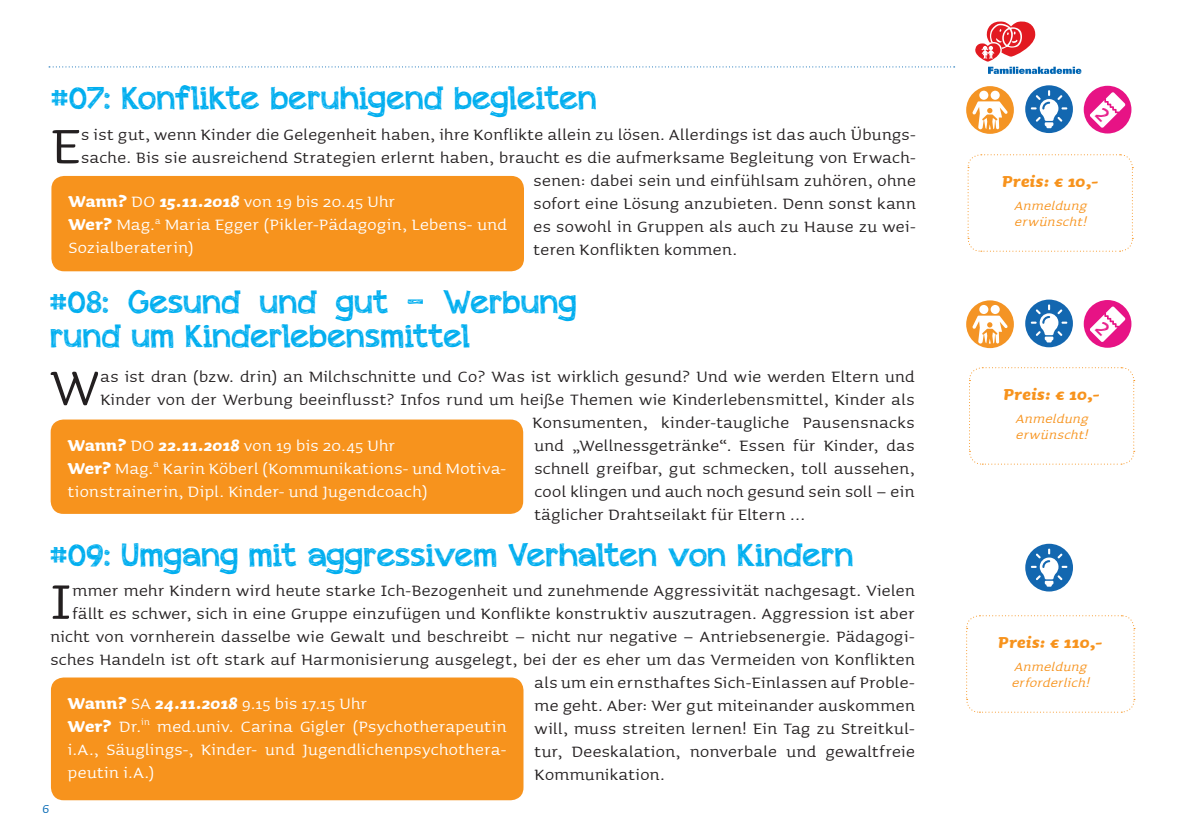
<style>
.page{position:relative;width:1191px;height:840px;background:#fff}
.page>*{position:absolute;margin:0;border:0;box-sizing:border-box;transform-origin:0 0}
.t1{font:64.4px "Sauna";color:#231f20}
.t2{font:32px/34px "appleberry";letter-spacing:.01em;color:#00aeef}
.t3{font:20px "Sauna";letter-spacing:.02em;color:#231f20}
.t4{font:20px/23px "Sauna";letter-spacing:.02em;color:#fff}
.t5{font:italic 700 20px "Sauna";letter-spacing:.02em;color:#f7931d}
.t6{font:italic 16px/16px "Sauna";color:#f7931d}
.t7{font:16px "Sauna";color:#0166b3}
.s1{font-weight:700}
.s2{font-weight:700;font-style:italic}
</style>
<div class="page">
<svg style="left:49px;top:66px;width:905px;height:1px"></svg>
<svg style="left:975px;top:21px;width:106px;height:53px"></svg>
<div style="left:51px;top:419px;width:472px;height:94px;background:#f7931d;border-radius:13px"></div>
<svg style="left:969px;top:367px;width:165px;height:98px"></svg>
<div style="left:1083px;top:300px;width:48px;height:47px;background:#e71385;border-radius:50%"></div>
<div style="left:1025px;top:299px;width:48px;height:48px;background:#1367b0;border-radius:50%"></div>
<svg style="left:1030px;top:304px;width:37px;height:38px"></svg>
<div style="left:966px;top:300px;width:48px;height:48px;background:#f49424;border-radius:50%"></div>
<div style="left:979px;top:305px;width:9px;height:9px;background:#fff;border-radius:50%"></div>
<div style="left:990px;top:305px;width:9px;height:9px;background:#fff;border-radius:50%"></div>
<svg style="left:972px;top:315px;width:35px;height:28px"></svg>
<div style="left:51px;top:677px;width:472px;height:122px;background:#f7931d;border-radius:13px"></div>
<svg style="left:966px;top:615px;width:169px;height:97px"></svg>
<div style="left:1025px;top:543px;width:48px;height:48px;background:#1367b0;border-radius:50%"></div>
<svg style="left:1030px;top:548px;width:37px;height:38px"></svg>
<div style="left:51px;top:176px;width:473px;height:95px;background:#f7931d;border-radius:13px"></div>
<svg style="left:967px;top:154px;width:166px;height:98px"></svg>
<div style="left:1083px;top:86px;width:48px;height:47px;background:#e71385;border-radius:50%"></div>
<div style="left:1025px;top:85px;width:48px;height:48px;background:#1367b0;border-radius:50%"></div>
<svg style="left:1030px;top:90px;width:37px;height:38px"></svg>
<div style="left:966px;top:86px;width:48px;height:48px;background:#f49424;border-radius:50%"></div>
<div style="left:979px;top:91px;width:9px;height:9px;background:#fff;border-radius:50%"></div>
<div style="left:990px;top:91px;width:9px;height:9px;background:#fff;border-radius:50%"></div>
<svg style="left:972px;top:101px;width:35px;height:28px"></svg>
<svg style="left:1089px;top:306px;width:36px;height:36px"></svg>
<svg style="left:1089px;top:92px;width:36px;height:36px"></svg>
<h2 class="t2" style="left:52px;top:81px;width:546px">#07: Konflikte beruhigend begleiten</h2>
<h1 class="t1" style="left:51px;top:104px;width:30px">E</h1>
<p class="t3" style="left:81px;top:122px;width:836px">s ist gut, wenn Kinder die Gelegenheit haben, ihre Konflikte allein zu lösen. Allerdings ist das auch Übungs-</p>
<p class="t3" style="left:81px;top:145px;width:836px">sache. Bis sie ausreichend Strategien erlernt haben, braucht es die aufmerksame Begleitung von Erwach-</p>
<p class="t3" style="left:533px;top:168px;width:384px">senen: dabei sein und einfühlsam zuhören, ohne</p>
<p class="t3" style="left:533px;top:191px;width:383px">sofort eine Lösung anzubieten. Denn sonst kann</p>
<p class="t3" style="left:533px;top:214px;width:384px">es sowohl in Gruppen als auch zu Hause zu wei-</p>
<p class="t3" style="left:533px;top:237px;width:205px">teren Konflikten kommen.</p>
<p class="t4" style="left:68px;top:189px;width:440px"><span class="s1">Wann?</span> DO <span class="s2">15.11.2018</span> von 19 bis 20.45 Uhr<br><span class="s1">Wer?</span> Mag.<sup>a</sup> Maria Egger (Pikler-Pädagogin, Lebens- und<br>Sozialberaterin)</p>
<h2 class="t2" style="left:50px;top:284px;width:527px">#08: Gesund und gut — Werbung rund um Kinderlebensmittel</h2>
<h1 class="t1" style="left:50px;top:346px;width:51px">W</h1>
<p class="t3" style="left:100px;top:363px;width:815px">as ist dran (bzw. drin) an Milchschnitte und Co? Was ist wirklich gesund? Und wie werden Eltern und</p>
<p class="t3" style="left:100px;top:386px;width:815px">Kinder von der Werbung beeinflusst? Infos rund um heiße Themen wie Kinderlebensmittel, Kinder als</p>
<p class="t3" style="left:532px;top:409px;width:384px">Konsumenten, kinder-taugliche Pausensnacks</p>
<p class="t3" style="left:534px;top:432px;width:381px">und „Wellnessgetränke“. Essen für Kinder, das</p>
<p class="t3" style="left:534px;top:455px;width:382px">schnell greifbar, gut schmecken, toll aussehen,</p>
<p class="t3" style="left:534px;top:478px;width:381px">cool klingen und auch noch gesund sein soll – ein</p>
<p class="t3" style="left:534px;top:501px;width:273px">täglicher Drahtseilakt für Eltern …</p>
<p class="t4" style="left:68px;top:432px;width:440px"><span class="s1">Wann?</span> DO <span class="s2">22.11.2018</span> von 19 bis 20.45 Uhr<br><span class="s1">Wer?</span> Mag.<sup>a</sup> Karin Köberl (Kommunikations- und Motiva&shy;tionstrainerin, Dipl. Kinder- und Jugendcoach)</p>
<h2 class="t2" style="left:51px;top:537px;width:804px">#09: Umgang mit aggressivem Verhalten von Kindern</h2>
<h1 class="t1" style="left:50px;top:559px;width:23px">I</h1>
<p class="t3" style="left:72px;top:577px;width:844px">mmer mehr Kindern wird heute starke Ich-Bezogenheit und zunehmende Aggressivität nachgesagt. Vielen</p>
<p class="t3" style="left:72px;top:600px;width:843px">fällt es schwer, sich in eine Gruppe einzufügen und Konflikte konstruktiv auszutragen. Aggression ist aber</p>
<p class="t3" style="left:50px;top:623px;width:865px">nicht von vornherein dasselbe wie Gewalt und beschreibt – nicht nur negative – Antriebsenergie. Pädagogi-</p>
<p class="t3" style="left:50px;top:646px;width:866px">sches Handeln ist oft stark auf Harmonisierung ausgelegt, bei der es eher um das Vermeiden von Konflikten</p>
<p class="t3" style="left:534px;top:669px;width:381px">als um ein ernsthaftes Sich-Einlassen auf Proble-</p>
<p class="t3" style="left:534px;top:692px;width:381px">me geht. Aber: Wer gut miteinander auskommen</p>
<p class="t3" style="left:534px;top:715px;width:381px">will, muss streiten lernen! Ein Tag zu Streitkul-</p>
<p class="t3" style="left:534px;top:738px;width:382px">tur, Deeskalation, nonverbale und gewaltfreie</p>
<p class="t3" style="left:534px;top:761px;width:132px">Kommunikation.</p>
<p class="t4" style="left:68px;top:690px;width:440px"><span class="s1">Wann?</span> SA <span class="s2">24.11.2018</span> 9.15 bis 17.15 Uhr<br><span class="s1">Wer?</span> Dr.<sup>in</sup> med.univ. Carina Gigler (Psychotherapeutin i.A., Säuglings-, Kinder- und Jugendlichenpsychothera&shy;peutin i.A.)</p>
<p class="t7" style="left:43px;top:798px;width:8px">6</p>
<p class="t5" style="left:1002px;top:168px;width:97px">Preis: € 10,-</p>
<p class="t6" style="left:1014px;top:196px;width:78px">Anmeldung erwünscht!</p>
<p class="t5" style="left:1003px;top:381px;width:97px">Preis: € 10,-</p>
<p class="t6" style="left:1015px;top:409px;width:78px">Anmeldung erwünscht!</p>
<p class="t5" style="left:998px;top:629px;width:105px">Preis: € 110,-</p>
<p class="t6" style="left:1011px;top:657px;width:84px">Anmeldung erforderlich!</p>
</div>
